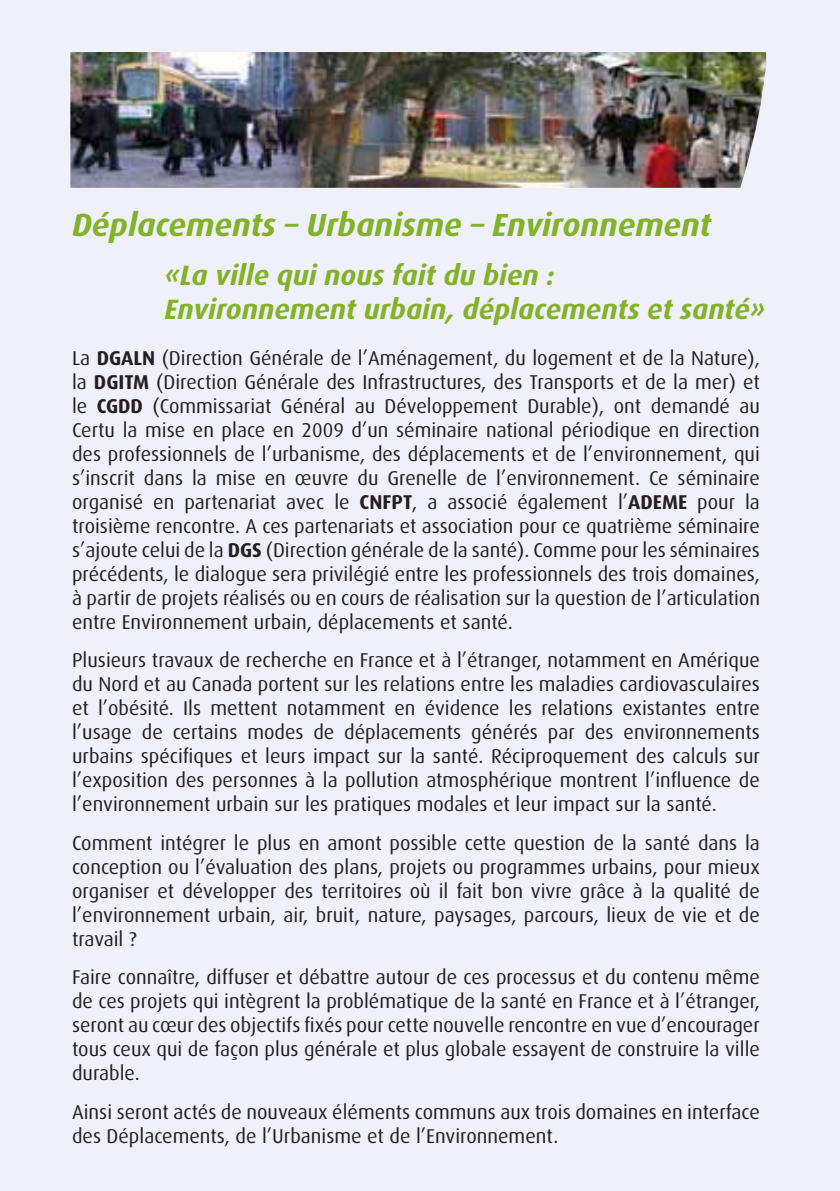
<style>
.page{position:relative;width:840px;height:1191px;background:#fff}
.page>*{position:absolute;margin:0;border:0;box-sizing:border-box;transform-origin:0 0}
.t1{font:italic 700 32px "Dax OT";color:#82b225}
.t2{font:italic 700 28px "Dax OT";color:#82b225}
.t3{font:20px/24px "Dax OT";color:#231f20;text-align:justify}
.s1{font-weight:700}
</style>
<div class="page">
<div style="left:0;top:0;width:839px;height:1191px;background:#f0f0fa"></div>
<img style="left:70px;top:52px;width:695px;height:136px">
<p class="t1" style="left:72px;top:207px;width:640px">Déplacements – Urbanisme – Environnement</p>
<p class="t2" style="left:164px;top:260px;width:391px">«La ville qui nous fait du bien :</p>
<p class="t2" style="left:164px;top:293px;width:601px">Environnement urbain, déplacements et santé»</p>
<p class="t3" style="left:72px;top:346px;width:689px">La <span class="s1">DGALN</span> (Direction Générale de l’Aménagement, du logement et de la Nature), la <span class="s1">DGITM</span> (Direction Générale des Infrastructures, des Transports et de la mer) et le <span class="s1">CGDD</span> (Commissariat Général au Développement Durable), ont demandé au Certu la mise en place en 2009 d’un séminaire national périodique en direction des professionnels de l’urbanisme, des déplacements et de l’environnement, qui s’inscrit dans la mise en œuvre du Grenelle de l’environnement. Ce séminaire organisé en partenariat avec le <span class="s1">CNFPT</span>, a associé également l’<span class="s1">ADEME</span> pour la troisième rencontre. A ces partenariats et association pour ce quatrième séminaire s’ajoute celui de la <span class="s1">DGS</span> (Direction générale de la santé). Comme pour les séminaires précédents, le dialogue sera privilégié entre les professionnels des trois domaines, à partir de projets réalisés ou en cours de réalisation sur la question de l’articulation entre Environnement urbain, déplacements et santé.</p>
<p class="t3" style="left:72px;top:648px;width:689px">Plusieurs travaux de recherche en France et à l’étranger, notamment en Amérique du Nord et au Canada portent sur les relations entre les maladies cardiovasculaires et l’obésité. Ils mettent notamment en évidence les relations existantes entre l’usage de certains modes de déplacements générés par des environnements urbains spécifiques et leurs impact sur la santé. Réciproquement des calculs sur l’exposition des personnes à la pollution atmosphérique montrent l’influence de l’environnement urbain sur les pratiques modales et leur impact sur la santé.</p>
<p class="t3" style="left:72px;top:831px;width:689px">Comment intégrer le plus en amont possible cette question de la santé dans la conception ou l’évaluation des plans, projets ou programmes urbains, pour mieux organiser et développer des territoires où il fait bon vivre grâce à la qualité de l’environnement urbain, air, bruit, nature, paysages, parcours, lieux de vie et de travail ?</p>
<p class="t3" style="left:72px;top:965px;width:689px">Faire connaître, diffuser et débattre autour de ces processus et du contenu même de ces projets qui intègrent la problématique de la santé en France et à l’étranger, seront au cœur des objectifs fixés pour cette nouvelle rencontre en vue d’encourager tous ceux qui de façon plus générale et plus globale essayent de construire la ville durable.</p>
<p class="t3" style="left:72px;top:1100px;width:689px">Ainsi seront actés de nouveaux éléments communs aux trois domaines en interface des Déplacements, de l’Urbanisme et de l’Environnement.</p>
</div>
